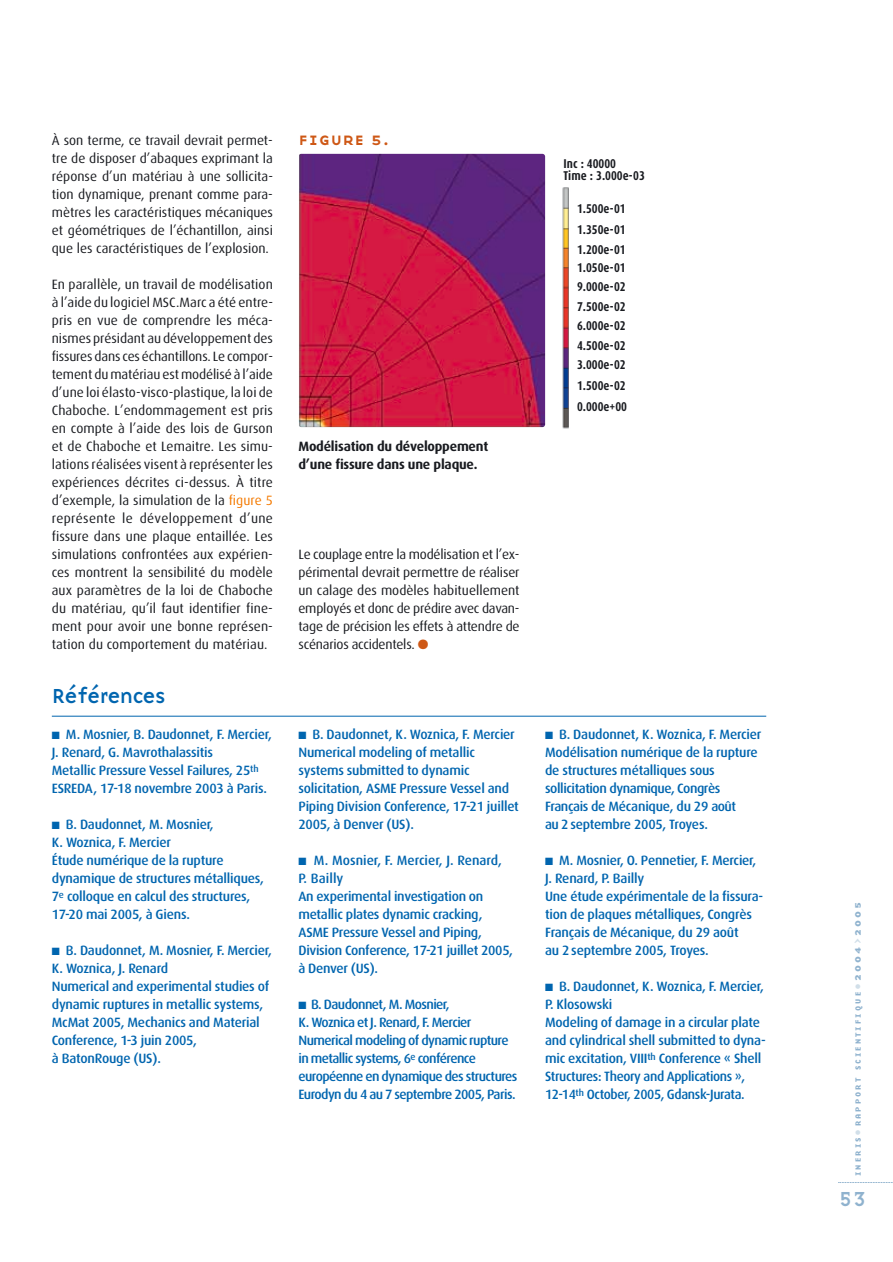
<style>
.page{position:relative;width:893px;height:1262px;background:#fff}
.page>*{position:absolute;margin:0;border:0;box-sizing:border-box;transform-origin:0 0}
.t1{font:21px "Base Nine";letter-spacing:-.075em;color:#0065af}
.t2{font:21px "Base Nine";color:#8fb2ce}
.t3{font:18px "Base Nine Small Caps";color:#ce5816}
.t4{font:500 13.5px/18px "Dax";letter-spacing:-.015em;color:#0065af}
.t5{font:13.5px/18px "Dax";color:#191b20;text-align:justify}
.t6{font:500 13.5px/18px "Dax";letter-spacing:-.045em;color:#0065af}
.t7{font:700 13.5px/18px "Dax";letter-spacing:-.015em;color:#191b20}
.t8{font:700 12.75px/19.5px "Dax Condensed";color:#191b20}
.t9{font:7.8px "Base Nine SCB";letter-spacing:.265em;color:#8fb2ce}
.s1{color:#f47a00}
.s2{color:#ce5816}
.s3{font-size:10.5px;color:#d1dfe9}
.s4{font-size:10.5px}
</style>
<div class="page">
<svg style="left:838px;top:1182px;width:55px;height:1px"></svg>
<img style="left:298px;top:154px;width:247px;height:273px;border-radius:3px">
<img style="left:562px;top:187px;width:7px;height:242px">
<hr style="left:52px;top:716px;width:714px;height:1px;background:#0065af">
<p class="t5" style="left:52px;top:132px;width:223px">À son terme, ce travail devrait permet&shy;tre de disposer d’abaques exprimant la réponse d’un matériau à une sollicita&shy;tion dynamique, prenant comme para&shy;mètres les caractéristiques mécaniques et géométriques de l’échantillon, ainsi que les caractéristiques de l’explosion.</p>
<p class="t5" style="left:52px;top:276px;width:223px">En parallèle, un travail de modélisation à l’aide du logiciel MSC.Marc a été entre&shy;pris en vue de comprendre les méca&shy;nismes présidant au développement des fissures dans ces échantillons. Le compor&shy;tement du matériau est modélisé à l’aide d’une loi élasto-visco-plastique, la loi de Chaboche. L’endommagement est pris en compte à l’aide des lois de Gurson et de Chaboche et Lemaitre. Les simu&shy;lations réalisées visent à représenter les expériences décrites ci-dessus. À titre d’exemple, la simulation de la <span class="s1">figure 5 </span>représente le développement d’une fissure dans une plaque entaillée. Les simulations confrontées aux expérien&shy;ces montrent la sensibilité du modèle aux paramètres de la loi de Chaboche du matériau, qu’il faut identifier fine&shy;ment pour avoir une bonne représen&shy;tation du comportement du matériau.</p>
<h1 class="t1" style="left:52px;top:688px;width:116px">Références</h1>
<p class="t4" style="left:52px;top:726px;width:222px">■ M. Mosnier, B. Daudonnet, F. Mercier, J. Renard, G. Mavrothalassitis<br>Metallic Pressure Vessel Failures, 25<sup>th </sup>ESREDA, 17-18 novembre 2003 à Paris.</p>
<p class="t4" style="left:52px;top:816px;width:214px">■ B. Daudonnet, M. Mosnier,<br>K. Woznica, F. Mercier<br>Étude numérique de la rupture dynamique de structures métalliques,<br>7<sup>e</sup> colloque en calcul des structures,<br>17-20 mai 2005, à Giens.</p>
<p class="t4" style="left:52px;top:942px;width:222px">■ B. Daudonnet, M. Mosnier, F. Mercier,<br>K. Woznica, J. Renard<br>Numerical and experimental studies of dynamic ruptures in metallic systems,<br>McMat 2005, Mechanics and Material<br>Conference, 1-3 juin 2005,<br>à BatonRouge (US).</p>
<h2 class="t3" style="left:298px;top:128px;width:93px">figure 5.</h2>
<p class="t7" style="left:298px;top:438px;width:191px">Modélisation du développement d’une fissure dans une plaque.</p>
<p class="t5" style="left:298px;top:546px;width:223px">Le couplage entre la modélisation et l’ex&shy;périmental devrait permettre de réaliser un calage des modèles habituellement employés et donc de prédire avec davan&shy;tage de précision les effets à attendre de scénarios accidentels. <span class="s2">●</span></p>
<p class="t8" style="left:563px;top:158px;width:83px;line-height:12px">Inc : 40000<br>Time : 3.000e-03</p>
<p class="t8" style="left:577px;top:199px;width:50px;line-height:21px">1.500e-01<br>1.350e-01</p>
<p class="t8" style="left:577px;top:241px;width:50px;line-height:18px">1.200e-01<br>1.050e-01</p>
<p class="t8" style="left:577px;top:277px;width:50px;text-align:justify">9.000e-02<br>7.500e-02<br>6.000e-02<br>4.500e-02<br>3.000e-02</p>
<p class="t8" style="left:577px;top:376px;width:52px;line-height:21px">1.500e-02<br>0.000e+00</p>
<p class="t4" style="left:298px;top:726px;width:222px">■ B. Daudonnet, K. Woznica, F. Mercier Numerical modeling of metallic systems submitted to dynamic solicitation, ASME Pressure Vessel and Piping Division Conference, 17-21 juillet 2005, à Denver (US).</p>
<p class="t4" style="left:298px;top:852px;width:216px">■ M. Mosnier, F. Mercier, J. Renard,<br>P. Bailly<br>An experimental investigation on metallic plates dynamic cracking,<br>ASME Pressure Vessel and Piping,<br>Division Conference, 17-21 juillet 2005, à Denver (US).</p>
<p class="t6" style="left:298px;top:996px;width:220px">■ B. Daudonnet, M. Mosnier,<br>K. Woznica et J. Renard, F. Mercier Numerical modeling of dynamic rupture in metallic systems, 6<sup>e</sup> conférence européenne en dynamique des structures Eurodyn du 4 au 7 septembre 2005, Paris.</p>
<p class="t4" style="left:545px;top:726px;width:218px">■ B. Daudonnet, K. Woznica, F. Mercier Modélisation numérique de la rupture de structures métalliques sous sollicitation dynamique, Congrès Français de Mécanique, du 29 août<br>au 2septembre 2005, Troyes.</p>
<p class="t4" style="left:545px;top:852px;width:220px">■ M. Mosnier, O. Pennetier, F. Mercier,<br>J. Renard, P. Bailly<br>Une étude expérimentale de la fissura&shy;tion de plaques métalliques, Congrès<br>Français de Mécanique, du 29 août<br>au 2septembre 2005, Troyes.</p>
<p class="t4" style="left:545px;top:978px;width:222px">■ B. Daudonnet, K. Woznica, F. Mercier, P. Klosowski<br>Modeling of damage in a circular plate and cylindrical shell submitted to dyna&shy;mic excitation, VIII<sup>th</sup> Conference « Shell Structures: Theory and Applications », 12-14<sup>th</sup> October, 2005, Gdansk-Jurata.</p>
<p class="t9" style="left:854px;top:1176px;width:275px;rotate:-90deg">INERIS<span class="s3">•</span>RAPPORT SCIENTIFIQUE<span class="s3">•</span><span class="s4">2004</span><span class="s3">&gt;</span><span class="s4">2005</span></p>
<h1 class="t2" style="left:838px;top:1190px;width:29px">53</h1>
</div>
